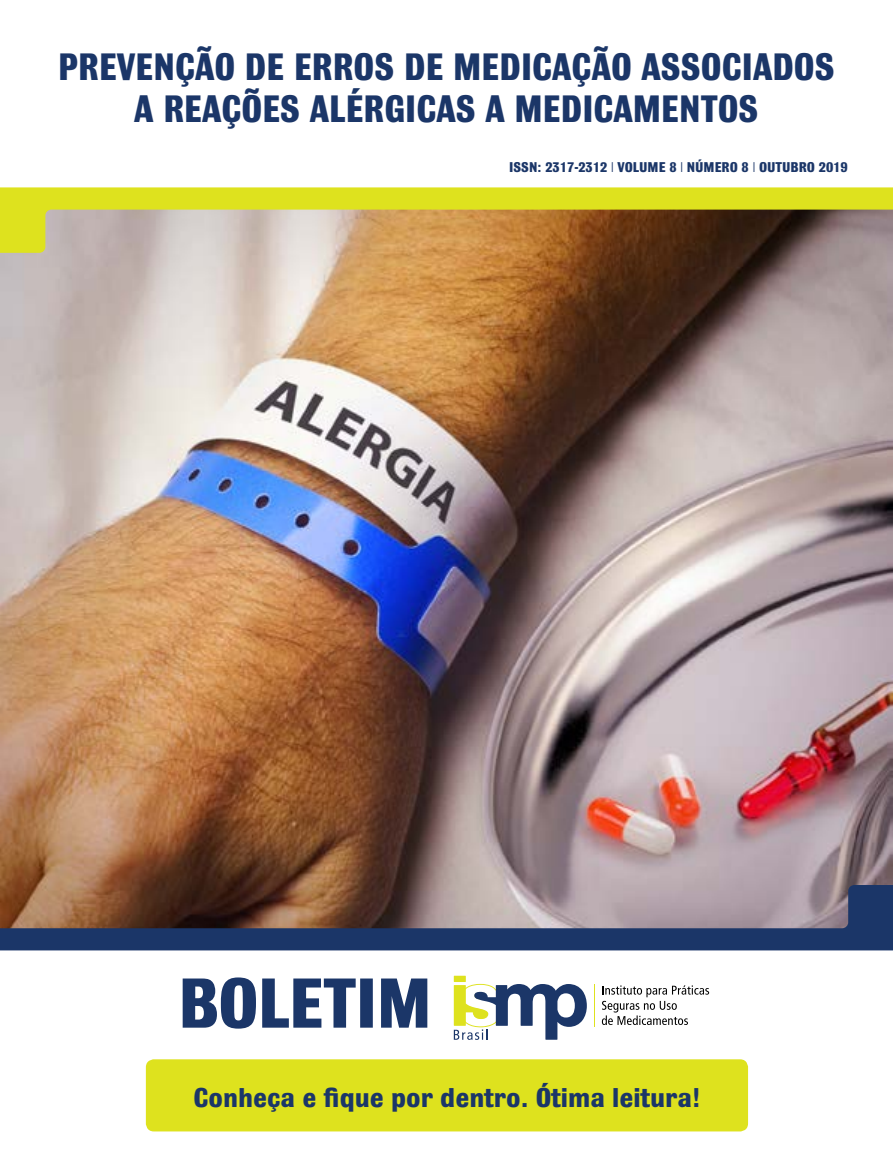
<style>
.page{position:relative;width:893px;height:1174px;background:#fff}
.page>*{position:absolute;margin:0;border:0;box-sizing:border-box;transform-origin:0 0}
.t1{font:700 40.5px/42px "Bulldog";color:#1b3668;text-align:center;scale:.95 1}
.t2{font:700 28.8px "Bulldog";color:#1b3668}
.t3{font:700 15px "Bulldog";color:#1b3668}
</style>
<div class="page">
<img style="left:0;top:253px;width:893px;height:632px">
<div style="left:146px;top:1059px;width:602px;height:72px;background:#dee21e;border-radius:8px"></div>
<svg style="left:454px;top:975px;width:133px;height:64px"></svg>
<svg style="left:602px;top:985px;width:107px;height:40px"></svg>
<hr style="left:594px;top:984px;width:1px;height:42px;background:#dee21e">
<svg style="left:183px;top:977px;width:244px;height:51px"></svg>
<svg style="left:0;top:885px;width:893px;height:65px;background:#635d6a"></svg>
<svg style="left:0;top:187px;width:893px;height:66px;background:#b8a74f"></svg>
<p class="t1" style="left:58px;top:46px;width:819px">PREVENÇÃO DE ERROS DE MEDICAÇÃO ASSOCIADOS<br>A REAÇÕES ALÉRGICAS A MEDICAMENTOS</p>
<p class="t3" style="left:509px;top:160px;width:340px">ISSN: 2317-2312 | VOLUME 8 | NÚMERO 8 | Outubro 2019</p>
<p class="t2" style="left:193px;top:1083px;width:508px">Conheça e fique por dentro. Ótima leitura!</p>
</div>
